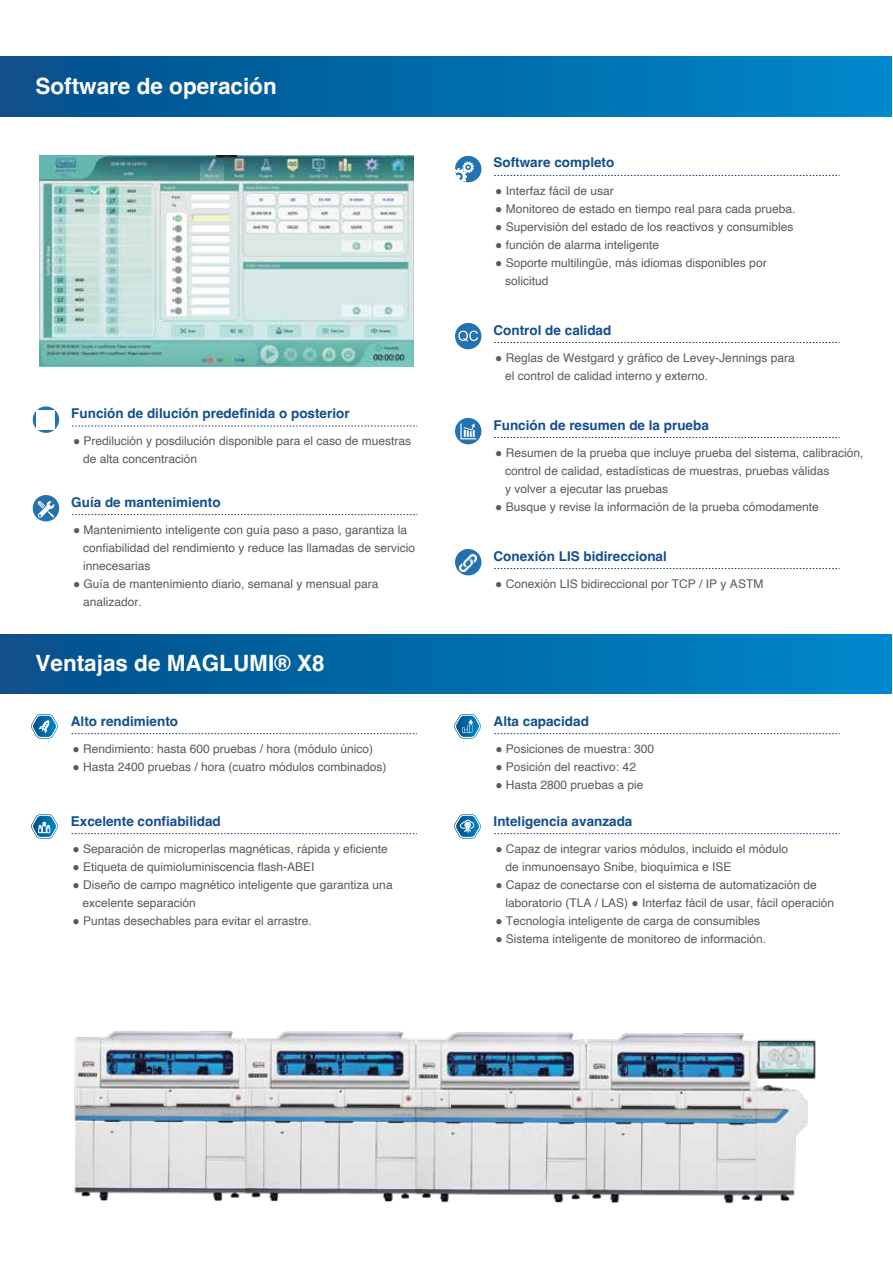
<style>
.page{position:relative;width:893px;height:1263px;background:#fff}
.page>*{position:absolute;margin:0;border:0;box-sizing:border-box;transform-origin:0 0}
.t1{font:700 22.5px "Helvetica";color:#fff}
.t2{font:700 13.5px "Helvetica";color:#134f8c}
.t3{font:12px/18px "Helvetica";color:#585a5c}
</style>
<div class="page">
<img style="left:71px;top:833px;width:769px;height:371px">
<div style="left:0;top:57px;width:891px;height:59px;background:linear-gradient(to right,#044f8a,#0088cb)"></div>
<div style="left:0;top:634px;width:891px;height:59px;background:linear-gradient(to right,#044f8a,#0088cb)"></div>
<img style="left:39px;top:155px;width:375px;height:211px">
<svg style="left:494px;top:175px;width:346px;height:1px"></svg>
<div style="left:455px;top:156px;width:26px;height:26px;background:#2372b1;border-radius:50%"></div>
<svg style="left:455px;top:161px;width:19px;height:21px"></svg>
<svg style="left:72px;top:426px;width:345px;height:1px"></svg>
<svg style="left:33px;top:406px;width:26px;height:27px"></svg>
<img style="left:37px;top:411px;width:18px;height:18px">
<svg style="left:494px;top:342px;width:346px;height:1px"></svg>
<svg style="left:455px;top:323px;width:26px;height:26px"></svg>
<svg style="left:72px;top:514px;width:345px;height:1px"></svg>
<svg style="left:33px;top:495px;width:26px;height:26px"></svg>
<svg style="left:72px;top:733px;width:345px;height:1px"></svg>
<svg style="left:72px;top:833px;width:345px;height:1px"></svg>
<svg style="left:494px;top:733px;width:346px;height:1px"></svg>
<svg style="left:494px;top:833px;width:346px;height:1px"></svg>
<svg style="left:494px;top:437px;width:346px;height:1px"></svg>
<div style="left:455px;top:418px;width:26px;height:26px;background:#2372b1;border-radius:50%"></div>
<svg style="left:460px;top:423px;width:16px;height:16px"></svg>
<svg style="left:494px;top:568px;width:346px;height:1px"></svg>
<div style="left:455px;top:549px;width:26px;height:26px;background:#2372b1;border-radius:50%"></div>
<img style="left:459px;top:554px;width:18px;height:18px">
<svg style="left:454px;top:814px;width:27px;height:25px"></svg>
<svg style="left:454px;top:714px;width:27px;height:25px"></svg>
<svg style="left:31px;top:814px;width:27px;height:25px"></svg>
<svg style="left:31px;top:714px;width:27px;height:25px"></svg>
<h1 class="t1" style="left:35px;top:72px;width:243px">Software de operación</h1>
<p class="t2" style="left:71px;top:405px;width:280px">Función de dilución predefinida o posterior</p>
<p class="t3" style="left:83px;top:432px;width:330px;text-indent:-10px">● Predilución y posdilución disponible para el caso de muestras de alta concentración</p>
<p class="t2" style="left:71px;top:494px;width:151px">Guía de mantenimiento</p>
<p class="t3" style="left:83px;top:521px;width:334px;text-indent:-10px">● Mantenimiento inteligente con guía paso a paso, garantiza la confiabilidad del rendimiento y reduce las llamadas de servicio innecesarias</p>
<p class="t3" style="left:83px;top:575px;width:297px;text-indent:-10px">● Guía de mantenimiento diario, semanal y mensual para analizador.</p>
<h1 class="t1" style="left:35px;top:649px;width:291px">Ventajas de MAGLUMI® X8</h1>
<p class="t2" style="left:71px;top:713px;width:109px">Alto rendimiento</p>
<p class="t3" style="left:73px;top:740px;width:302px">● Rendimiento: hasta 600 pruebas / hora (módulo único)</p>
<p class="t3" style="left:73px;top:758px;width:316px">● Hasta 2400 pruebas / hora (cuatro módulos combinados)</p>
<p class="t2" style="left:71px;top:813px;width:152px">Excelente confiabilidad</p>
<p class="t3" style="left:73px;top:840px;width:317px">● Separación de microperlas magnéticas, rápida y eficiente</p>
<p class="t3" style="left:73px;top:858px;width:244px">● Etiqueta de quimioluminiscencia flash-ABEI</p>
<p class="t3" style="left:83px;top:876px;width:312px;text-indent:-10px">● Diseño de campo magnético inteligente que garantiza una excelente separación</p>
<p class="t3" style="left:73px;top:912px;width:241px">● Puntas desechables para evitar el arrastre.</p>
<p class="t2" style="left:494px;top:154px;width:122px">Software completo</p>
<p class="t3" style="left:495px;top:182px;width:120px">● Interfaz fácil de usar</p>
<p class="t3" style="left:495px;top:200px;width:302px">● Monitoreo de estado en tiempo real para cada prueba.</p>
<p class="t3" style="left:495px;top:218px;width:300px">● Supervisión del estado de los reactivos y consumibles</p>
<p class="t3" style="left:495px;top:236px;width:165px">● función de alarma inteligente</p>
<p class="t3" style="left:505px;top:254px;width:263px;text-indent:-10px">● Soporte multilingüe, más idiomas disponibles por solicitud</p>
<p class="t2" style="left:494px;top:321px;width:119px">Control de calidad</p>
<p class="t3" style="left:505px;top:349px;width:291px;text-indent:-10px">● Reglas de Westgard y gráfico de Levey-Jennings para el control de calidad interno y externo.</p>
<p class="t2" style="left:494px;top:417px;width:217px">Función de resumen de la prueba</p>
<p class="t3" style="left:505px;top:444px;width:360px;text-indent:-10px">● Resumen de la prueba que incluye prueba del sistema, calibración, control de calidad, estadísticas de muestras, pruebas válidas<br>y volver a ejecutar las pruebas</p>
<p class="t3" style="left:495px;top:498px;width:325px">● Busque y revise la información de la prueba cómodamente</p>
<p class="t2" style="left:494px;top:548px;width:175px">Conexión LIS bidireccional</p>
<p class="t3" style="left:495px;top:575px;width:270px">● Conexión LIS bidireccional por TCP / IP y ASTM</p>
<p class="t2" style="left:494px;top:713px;width:97px">Alta capacidad</p>
<p class="t3" style="left:495px;top:740px;width:160px">● Posiciones de muestra: 300</p>
<p class="t3" style="left:495px;top:758px;width:142px">● Posición del reactivo: 42</p>
<p class="t3" style="left:495px;top:776px;width:149px">● Hasta 2800 pruebas a pie</p>
<p class="t2" style="left:494px;top:813px;width:140px">Inteligencia avanzada</p>
<p class="t3" style="left:505px;top:840px;width:284px;text-indent:-10px">● Capaz de integrar varios módulos, incluido el módulo de inmunoensayo Snibe, bioquímica e ISE</p>
<p class="t3" style="left:505px;top:876px;width:330px;text-indent:-10px">● Capaz de conectarse con el sistema de automatización de laboratorio (TLA / LAS) ● Interfaz fácil de usar, fácil operación</p>
<p class="t3" style="left:495px;top:912px;width:266px">● Tecnología inteligente de carga de consumibles</p>
<p class="t3" style="left:495px;top:930px;width:272px">● Sistema inteligente de monitoreo de información.</p>
</div>
